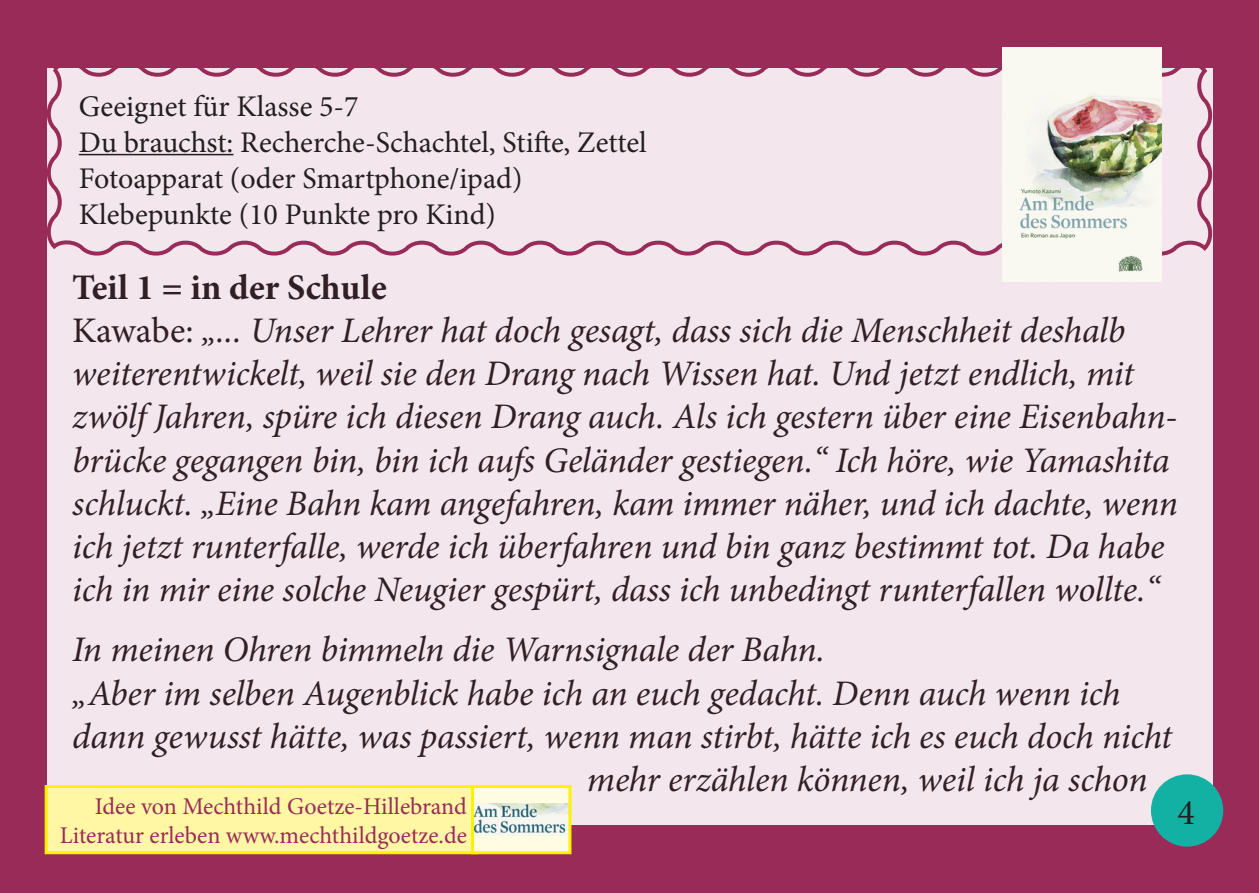
<style>
.page{position:relative;width:1259px;height:893px;background:#982b58}
.page>*{position:absolute;margin:0;border:0;box-sizing:border-box;transform-origin:0 0}
.t1{font:italic 36px/43.2px "Minion Pro";letter-spacing:-.005em;color:#231f20}
.t2{font:36px "Minion Pro";color:#231f20}
.t3{font:30px/36px "Minion Pro";letter-spacing:-.005em;color:#231f20}
.t4{font:24px/28.8px "Minion Pro";color:#982b58;text-align:right}
.s1{font-weight:700;font-style:normal}
.s2{font-style:normal}
</style>
<div class="page">
<div style="left:47px;top:68px;width:1165px;height:757px;background:#f3e6ec"></div>
<svg style="left:47px;top:56px;width:1166px;height:205px"></svg>
<div style="left:46px;top:786px;width:431px;height:67px;background:#fff7a4"></div>
<div style="left:45px;top:785px;width:433px;height:69px;border:3px solid #fff101"></div>
<div style="left:472px;top:786px;width:98px;height:67px;background:#fffce1"></div>
<img style="left:475px;top:803px;width:92px;height:33px">
<div style="left:471px;top:785px;width:100px;height:69px;border:3px solid #fff101"></div>
<div style="left:1152px;top:776px;width:69px;height:69px;background:#13b1a4;border-radius:50%"></div>
<div style="left:1151px;top:774px;width:72px;height:73px;border:3px solid #13b1a4;border-radius:50%"></div>
<img style="left:1002px;top:47px;width:159px;height:234px">
<p class="t3" style="left:79px;top:88px;width:569px">Geeignet für Klasse 5-7<br>Du brauchst: Recherche-Schachtel, Stifte, Zettel Fotoapparat (oder Smartphone/ipad)<br>Klebepunkte (10 Punkte pro Kind)</p>
<p class="t1" style="left:72px;top:266px;width:1107px"><span class="s1">Teil 1 = in der Schule<br></span><span class="s2">Kawabe:</span> „... Unser Lehrer hat doch gesagt, dass sich die Menschheit deshalb weiterentwickelt, weil sie den Drang nach Wissen hat. Und jetzt endlich, mit zwölf Jahren, spüre ich diesen Drang auch. Als ich gestern über eine Eisenbahn&shy;brücke gegangen bin, bin ich aufs Geländer gestiegen.“ Ich höre, wie Yamashita schluckt. „Eine Bahn kam angefahren, kam immer näher, und ich dachte, wenn ich jetzt runterfalle, werde ich überfahren und bin ganz bestimmt tot. Da habe ich in mir eine solche Neugier gespürt, dass ich unbedingt runterfallen wollte.“</p>
<p class="t1" style="left:72px;top:628px;width:754px">In meinen Ohren bimmeln die Warnsignale der Bahn.</p>
<p class="t1" style="left:72px;top:671px;width:1049px">„Aber im selben Augenblick habe ich an euch gedacht. Denn auch wenn ich</p>
<p class="t1" style="left:72px;top:715px;width:1101px">dann gewusst hätte, was passiert, wenn man stirbt, hätte ich es euch doch nicht</p>
<p class="t1" style="left:587px;top:758px;width:562px">mehr erzählen können, weil ich ja schon</p>
<p class="t4" style="left:60px;top:792px;width:409px">Idee von Mechthild Goetze-Hillebrand<br>Literatur erleben www.mechthildgoetze.de</p>
<p class="t2" style="left:1177px;top:788px;width:19px">4</p>
</div>
